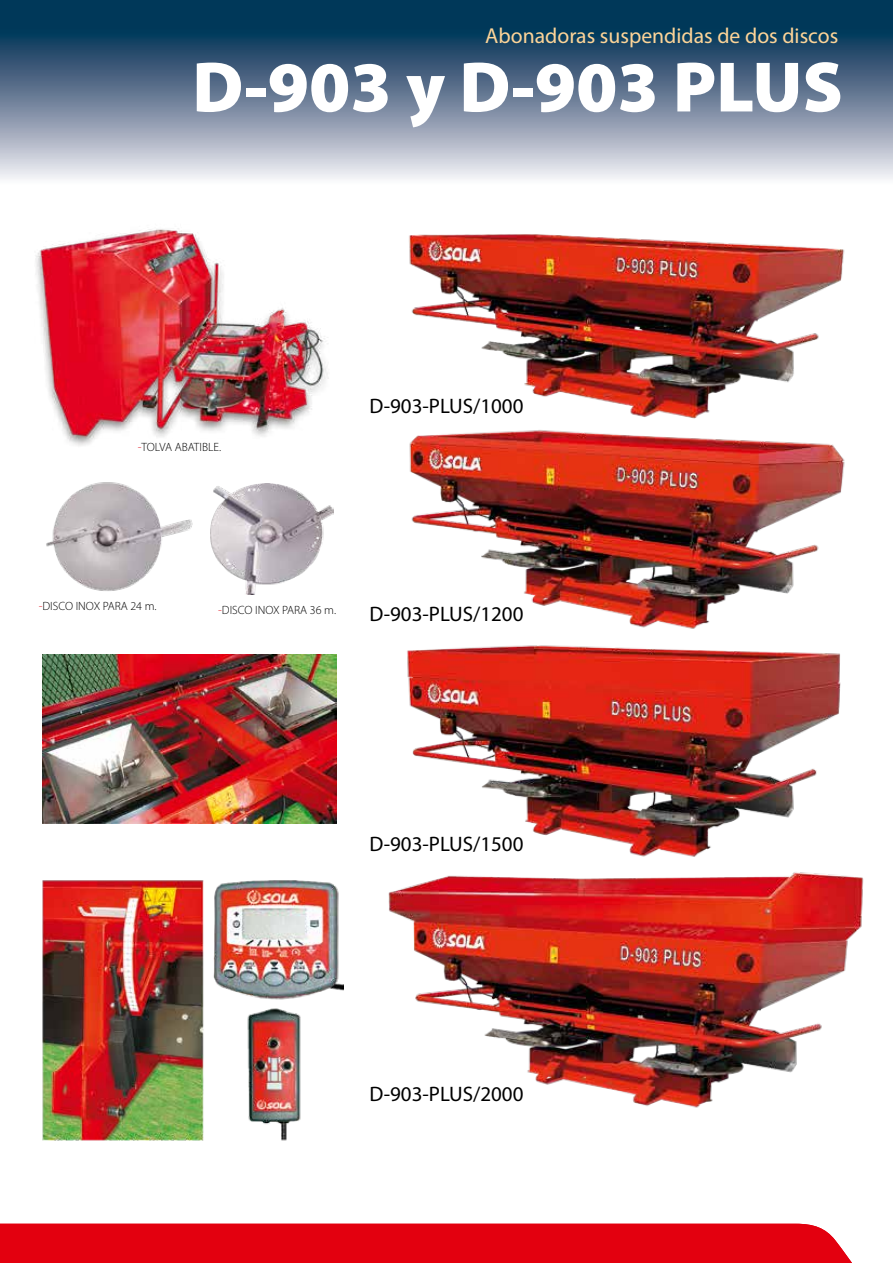
<style>
.page{position:relative;width:893px;height:1263px;background:#fff}
.page>*{position:absolute;margin:0;border:0;box-sizing:border-box;transform-origin:0 0}
.t1{font:900 72px "Myriad Pro";color:#fff}
.t2{font:21.6px "Myriad Pro";color:#fdd498}
.t3{font:21px "Myriad Pro";color:#000}
.t4{font:300 12px "Myriad Pro";color:#000}
.s1{font-size:12.75px;color:#e1252e}
</style>
<div class="page">
<div style="left:0;top:0;width:893px;height:195px;background:#003859"></div>
<img style="left:0;top:39px;width:893px;height:1185px">
<img style="left:43px;top:655px;width:294px;height:168px">
<img style="left:28px;top:864px;width:316px;height:296px">
<img style="left:18px;top:189px;width:327px;height:287px">
<img style="left:41px;top:476px;width:159px;height:119px">
<img style="left:211px;top:483px;width:123px;height:112px">
<div style="left:0;top:1224px;width:852px;height:39px;background:#e3000f"></div>
<p class="t2" style="left:485px;top:22px;width:355px">Abonadoras suspendidas de dos discos</p>
<h1 class="t1" style="left:192px;top:39px;width:652px">D-903 y D-903 PLUS</h1>
<p class="t4" style="left:138px;top:440px;width:85px"><span class="s1">-</span>TOLVA ABATIBLE.</p>
<p class="t3" style="left:369px;top:393px;width:156px">D-903-PLUS/1000</p>
<p class="t4" style="left:39px;top:599px;width:119px"><span class="s1">-</span>DISCO INOX PARA 24 m.</p>
<p class="t4" style="left:218px;top:602px;width:119px"><span class="s1">-</span>DISCO INOX PARA 36 m.</p>
<p class="t3" style="left:369px;top:601px;width:156px">D-903-PLUS/1200</p>
<p class="t3" style="left:369px;top:831px;width:156px">D-903-PLUS/1500</p>
<p class="t3" style="left:369px;top:1081px;width:156px">D-903-PLUS/2000</p>
</div>
